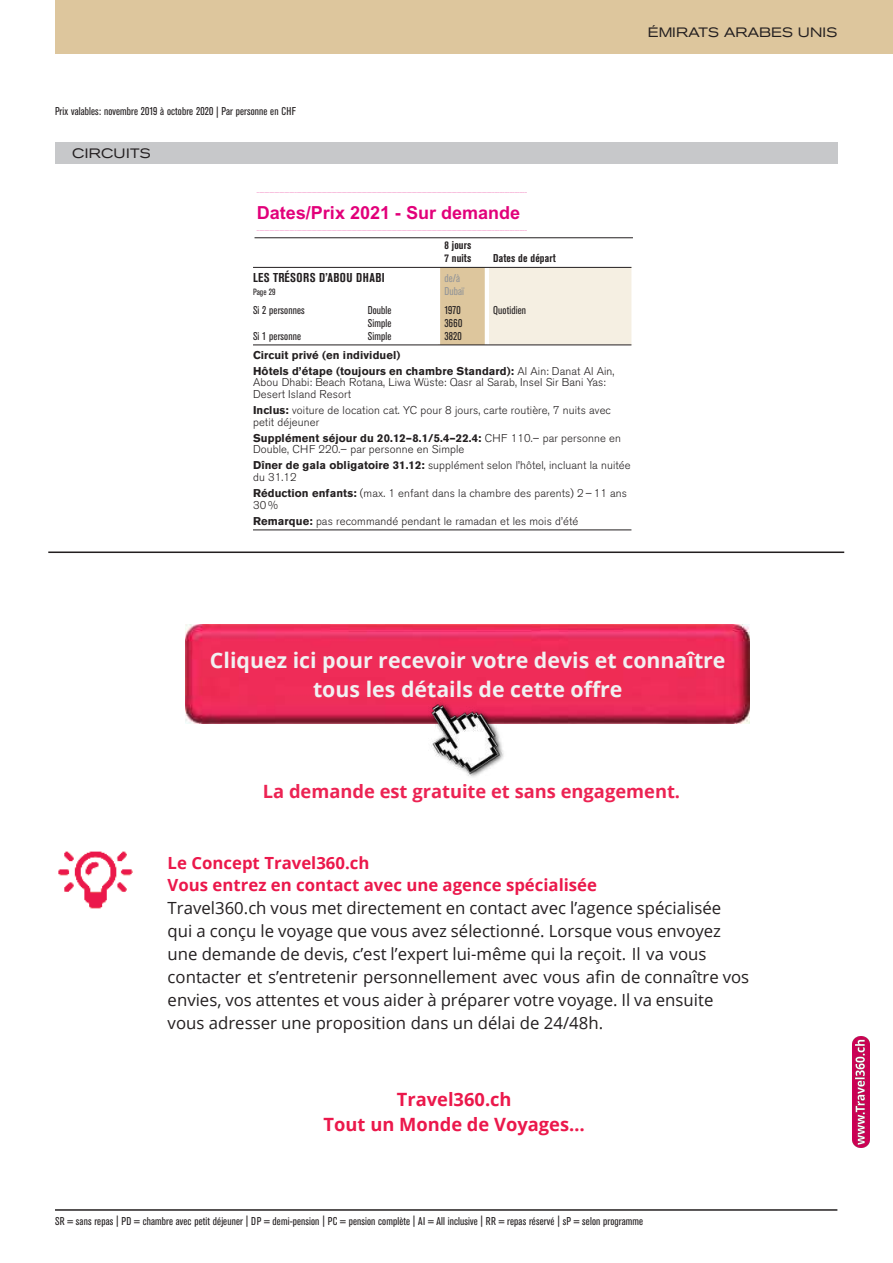
<style>
.page{position:relative;width:893px;height:1263px;background:#fff}
.page>*{position:absolute;margin:0;border:0;box-sizing:border-box;transform-origin:0 0}
.t1{font:700 21.3px/29.1px "Open Sans";color:#f1f1f2;text-align:center}
.t2{font:700 18.3px "Open Sans";color:#ec2353}
.t3{font:700 18.3px/25px "Open Sans";color:#eb184b;text-align:center}
.t4{font:700 18px "Arial";color:#e2007a}
.t5{font:16.8px/22.8px "Open Sans";color:#231f20}
.t6{font:700 16.8px/22.8px "Open Sans";color:#eb184b}
.t7{font:expanded 13.5px "Akzidenz Grotesk BE";letter-spacing:.01em;color:#231f20}
.t8{font:700 condensed 12.75px "Akzidenz Grotesk BE";letter-spacing:.035em;color:#231f20}
.t9{font:300 11.25px/11.7px "Akzidenz Grotesk BE";letter-spacing:.01em;color:#231f20}
.t10{font:condensed 11.25px "Akzidenz Grotesk BE";letter-spacing:.01em;color:#231f20}
.t11{font:700 11.25px/15.9px "Akzidenz Grotesk BE";letter-spacing:.01em;color:#231f20}
.t12{font:700 condensed 11.25px/12.8px "Akzidenz Grotesk BE";letter-spacing:.01em;color:#231f20}
.t13{font:condensed 11.25px "Akzidenz Grotesk BE";letter-spacing:.01em;color:#939598}
.t14{font:condensed 9px "Akzidenz Grotesk BE";letter-spacing:.01em;color:#231f20}
.t15{font:700 4.5px "Arial";color:#e2007a}
.s1{font-weight:300}
.s2{font-weight:700}
</style>
<div class="page">
<div style="left:55px;top:0;width:838px;height:53px;background:#ddc69d"></div>
<hr style="left:55px;top:1209px;width:782px;height:2px;background:#231f20">
<div style="left:55px;top:142px;width:782px;height:22px;background:#c7c8ca"></div>
<hr style="left:255px;top:237px;width:378px;height:1px;background:#231f20">
<img style="left:186px;top:625px;width:563px;height:98px">
<img style="left:428px;top:700px;width:78px;height:77px">
<img style="left:58px;top:851px;width:74px;height:58px">
<img style="left:852px;top:1036px;width:17px;height:111px">
<hr style="left:48px;top:551px;width:796px;height:2px;background:#231f20">
<div style="left:438px;top:267px;width:49px;height:78px;background:#ddc69d"></div>
<div style="left:489px;top:268px;width:142px;height:77px;background:#f5efe2"></div>
<hr style="left:436px;top:267px;width:4px;height:78px;background:#fff">
<hr style="left:485px;top:267px;width:4px;height:78px;background:#fff">
<hr style="left:253px;top:267px;width:378px;height:1px;background:#231f20">
<hr style="left:253px;top:529px;width:378px;height:1px;background:#231f20">
<hr style="left:253px;top:345px;width:378px;height:1px;background:#231f20">
<p class="t7" style="left:648px;top:25px;width:191px">ÉMIRATS ARABES UNIS</p>
<p class="t10" style="left:55px;top:105px;width:243px">Prix valables: novembre 2019 à octobre 2020 | Par personne en CHF</p>
<p class="t7" style="left:72px;top:145px;width:80px">CIRCUITS</p>
<p class="t15" style="left:257px;top:187px;width:272px">____________________________________________________________________________________________________________</p>
<h3 class="t4" style="left:257px;top:202px;width:265px">Dates/Prix 2021 - Sur demande</h3>
<p class="t15" style="left:257px;top:226px;width:272px">____________________________________________________________________________________________________________</p>
<p class="t12" style="left:444px;top:239px;width:28px">8 jours<br>7 nuits</p>
<p class="t12" style="left:493px;top:252px;width:64px">Dates de départ</p>
<p class="t8" style="left:253px;top:271px;width:133px">LES TRÉSORS D’ABOU DHABI</p>
<p class="t13" style="left:444px;top:272px;width:17px">de/à</p>
<p class="t14" style="left:253px;top:287px;width:24px">Page 29</p>
<p class="t13" style="left:444px;top:285px;width:21px">Dubaï</p>
<p class="t10" style="left:253px;top:304px;width:53px">Si 2 personnes</p>
<p class="t10" style="left:368px;top:304px;width:25px">Double</p>
<p class="t10" style="left:444px;top:304px;width:18px">1970</p>
<p class="t10" style="left:493px;top:304px;width:34px">Quotidien</p>
<p class="t10" style="left:368px;top:317px;width:25px">Simple</p>
<p class="t10" style="left:444px;top:317px;width:19px">3660</p>
<p class="t10" style="left:253px;top:329px;width:49px">Si 1 personne</p>
<p class="t10" style="left:368px;top:329px;width:25px">Simple</p>
<p class="t10" style="left:444px;top:329px;width:19px">3820</p>
<p class="t11" style="left:253px;top:347px;width:363px">Circuit privé (en individuel)<br>Hôtels d’étape (toujours en chambre Standard): <span class="s1">Al Ain: Danat Al Ain,</span></p>
<p class="t9" style="left:253px;top:377px;width:354px">Abou Dhabi: Beach Rotana, Liwa Wüste: Qasr al Sarab, Insel Sir Bani Yas:<br>Desert Island Resort</p>
<p class="t9" style="left:253px;top:404px;width:359px"><span class="s2">Inclus:</span> voiture de location cat. YC pour 8 jours, carte routière, 7 nuits avec petit déjeuner</p>
<p class="t9" style="left:253px;top:432px;width:369px"><span class="s2">Supplément séjour du 20.12–8.1/5.4–22.4:</span> CHF 110.– par personne en<br>Double, CHF 220.– par personne en Simple</p>
<p class="t9" style="left:253px;top:460px;width:379px"><span class="s2">Dîner de gala obligatoire 31.12:</span> supplément selon l’hôtel, incluant la nuitée du 31.12</p>
<p class="t9" style="left:253px;top:487px;width:375px"><span class="s2">Réduction enfants:</span> (max. 1 enfant dans la chambre des parents) 2 – 11 ans<br>30 %</p>
<p class="t9" style="left:253px;top:515px;width:327px"><span class="s2">Remarque:</span> pas recommandé pendant le ramadan et les mois d’été</p>
<h1 class="t1" style="left:210px;top:648px;width:517px">Cliquez ici pour recevoir votre devis et connaître tous les détails de cette offre</h1>
<h2 class="t2" style="left:263px;top:784px;width:419px">La demande est gratuite et sans engagement.</h2>
<h3 class="t6" style="left:168px;top:853px;width:431px">Le Concept Travel360.ch<br>Vous entrez en contact avec une agence spécialisée</h3>
<p class="t5" style="left:168px;top:896px;width:583px">Travel360.ch vous met directement en contact avec l’agence spécialisée qui a conçu le voyage que vous avez sélectionné. Lorsque vous envoyez une demande de devis, c’est l’expert lui-même qui la reçoit. Il va vous contacter et s’entretenir personnellement avec vous afin de connaître vos envies, vos attentes et vous aider à préparer votre voyage. Il va ensuite vous adresser une proposition dans un délai de 24/48h.</p>
<h2 class="t3" style="left:324px;top:1089px;width:263px">Travel360.ch<br>Tout un Monde de Voyages…</h2>
<p class="t10" style="left:55px;top:1215px;width:590px">SR = sans repas | PD = chambre avec petit déjeuner | DP = demi-pension | PC = pension complète | AI = All inclusive | RR = repas réservé | sP = selon programme</p>
</div>
